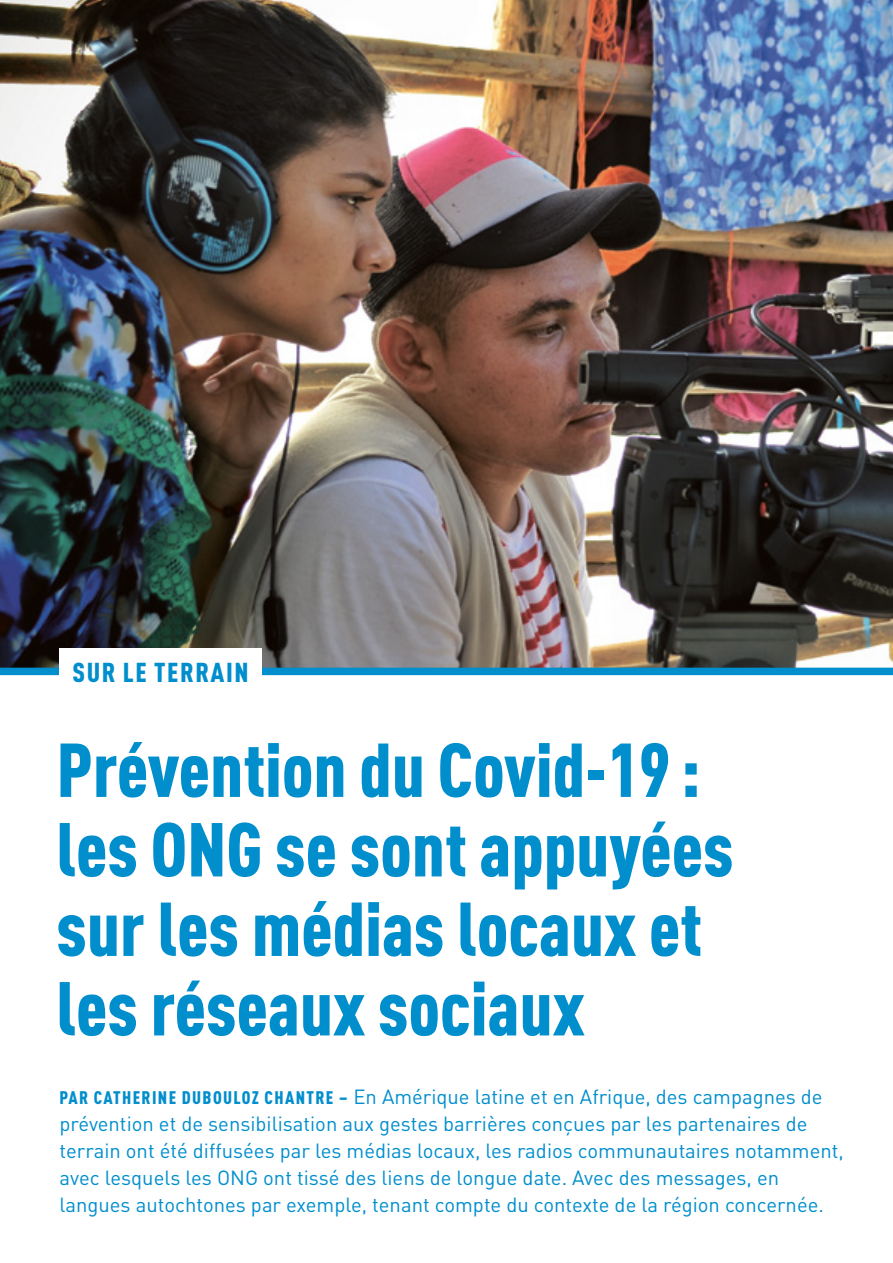
<style>
.page{position:relative;width:893px;height:1263px;background:#fff}
.page>*{position:absolute;margin:0;border:0;box-sizing:border-box;transform-origin:0 0}
.t1{font:900 condensed 75px/79.5px "DINOT";color:#008ecd}
.t2{font:900 condensed 27px "DINOT";letter-spacing:.06em;color:#008ecd}
.t3{font:20.25px/27px "DINOT";color:#008ecd}
.s1{font-weight:900;font-stretch:condensed;font-size:18px}
</style>
<div class="page">
<img style="left:0;top:0;width:893px;height:668px">
<div style="left:0;top:668px;width:893px;height:7px;background:#008ecd"></div>
<div style="left:60px;top:648px;width:202px;height:46px;background:#fff"></div>
<h2 class="t2" style="left:72px;top:655px;width:178px">SUR LE TERRAIN</h2>
<h1 class="t1" style="left:56px;top:729px;width:679px">Prévention du Covid-19 : les ONG se sont appuyées sur les médias locaux et les réseaux sociaux</h1>
<p class="t3" style="left:60px;top:1083px;width:786px"><span class="s1">PAR CATHERINE DUBOULOZ CHANTRE –</span> En Amérique latine et en Afrique, des campagnes de prévention et de sensibilisation aux gestes barrières conçues par les partenaires de terrain ont été diffusées par les médias locaux, les radios communautaires notamment, avec lesquels les ONG ont tissé des liens de longue date. Avec des messages, en langues autochtones par exemple, tenant compte du contexte de la région concernée.</p>
</div>
